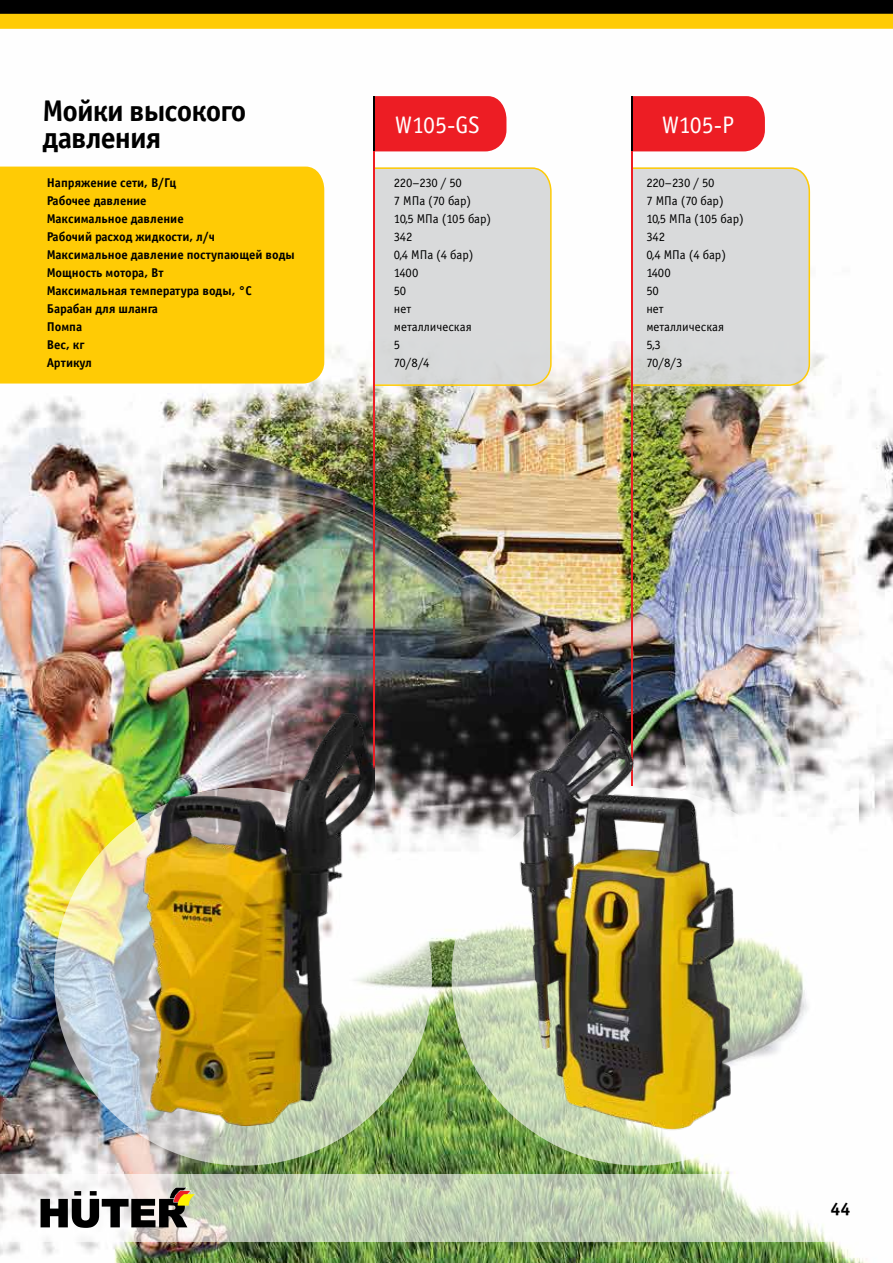
<style>
.page{position:relative;width:893px;height:1263px;background:#fff}
.page>*{position:absolute;margin:0;border:0;box-sizing:border-box;transform-origin:0 0}
.t1{font:30px/27px "Officina Sans Bold C";letter-spacing:-.03em;color:#000}
.t2{font:24px "Officina Sans Book C";color:#fff}
.t3{font:18px "Officina Serif Bold C";color:#000}
.t4{font:12.75px "Officina Sans Bold C";color:#000}
.t5{font:12.75px "Officina Sans Book C";color:#000}
</style>
<div class="page">
<img style="left:0;top:115px;width:893px;height:1148px">
<svg style="left:0;top:1174px;width:893px;height:68px"></svg>
<svg style="left:41px;top:1187px;width:154px;height:41px"></svg>
<div style="left:0;top:0;width:893px;height:15px;background:#000"></div>
<div style="left:0;top:14px;width:893px;height:15px;background:#ffcb05"></div>
<div style="left:375px;top:96px;width:131px;height:55px;background:#ed1d24"></div>
<div style="left:633px;top:96px;width:132px;height:55px;background:#ed1d24"></div>
<div style="left:0;top:167px;width:324px;height:216px;background:#ffcb05"></div>
<hr style="left:373px;top:96px;width:2px;height:55px;background:#000">
<div style="left:375px;top:167px;width:177px;height:219px;background:#d9dadb"></div>
<hr style="left:373px;top:151px;width:2px;height:629px;background:#ed1d24">
<hr style="left:631px;top:96px;width:2px;height:55px;background:#000">
<div style="left:633px;top:167px;width:177px;height:219px;background:#d9dadb"></div>
<hr style="left:631px;top:151px;width:2px;height:635px;background:#ed1d24">
<svg style="left:54px;top:788px;width:378px;height:378px"></svg>
<svg style="left:452px;top:788px;width:378px;height:378px"></svg>
<img style="left:137px;top:703px;width:237px;height:422px">
<img style="left:484px;top:707px;width:287px;height:432px">
<h1 class="t1" style="left:43px;top:97px;width:205px">Мойки высокого давления</h1>
<h2 class="t2" style="left:395px;top:112px;width:86px">W105-GS</h2>
<h2 class="t2" style="left:662px;top:112px;width:74px">W105-P</h2>
<p class="t4" style="left:47px;top:175px;width:131px">Напряжение сети, В/Гц</p>
<p class="t5" style="left:394px;top:175px;width:70px">220–230 / 50</p>
<p class="t5" style="left:646px;top:175px;width:70px">220–230 / 50</p>
<p class="t4" style="left:47px;top:193px;width:101px">Рабочее давление</p>
<p class="t5" style="left:394px;top:193px;width:79px">7 МПа (70 бар)</p>
<p class="t5" style="left:646px;top:193px;width:79px">7 МПа (70 бар)</p>
<p class="t4" style="left:47px;top:211px;width:138px">Максимальное давление</p>
<p class="t5" style="left:394px;top:212px;width:99px">10,5 МПа (105 бар)</p>
<p class="t5" style="left:646px;top:212px;width:99px">10,5 МПа (105 бар)</p>
<p class="t4" style="left:47px;top:229px;width:170px">Рабочий расход жидкости, л/ч</p>
<p class="t5" style="left:394px;top:230px;width:20px">342</p>
<p class="t5" style="left:646px;top:230px;width:20px">342</p>
<p class="t4" style="left:47px;top:247px;width:250px">Максимальное давление поступающей воды</p>
<p class="t5" style="left:394px;top:248px;width:81px">0,4 MПа (4 бар)</p>
<p class="t5" style="left:646px;top:248px;width:81px">0,4 MПа (4 бар)</p>
<p class="t4" style="left:47px;top:265px;width:118px">Мощность мотора, Вт</p>
<p class="t5" style="left:394px;top:266px;width:26px">1400</p>
<p class="t5" style="left:646px;top:266px;width:26px">1400</p>
<p class="t4" style="left:47px;top:283px;width:207px">Максимальная температура воды, °C</p>
<p class="t5" style="left:394px;top:284px;width:14px">50</p>
<p class="t5" style="left:646px;top:284px;width:14px">50</p>
<p class="t4" style="left:47px;top:301px;width:113px">Барабан для шланга</p>
<p class="t5" style="left:394px;top:302px;width:19px">нет</p>
<p class="t5" style="left:646px;top:302px;width:19px">нет</p>
<p class="t4" style="left:47px;top:320px;width:37px">Помпа</p>
<p class="t5" style="left:394px;top:320px;width:79px">металлическая</p>
<p class="t5" style="left:646px;top:320px;width:79px">металлическая</p>
<p class="t4" style="left:47px;top:338px;width:39px">Вес, кг</p>
<p class="t5" style="left:394px;top:338px;width:8px">5</p>
<p class="t5" style="left:646px;top:338px;width:16px">5,3</p>
<p class="t4" style="left:47px;top:356px;width:47px">Артикул</p>
<p class="t5" style="left:394px;top:356px;width:37px">70/8/4</p>
<p class="t5" style="left:646px;top:356px;width:38px">70/8/3</p>
<h3 class="t3" style="left:830px;top:1199px;width:22px">44</h3>
</div>
